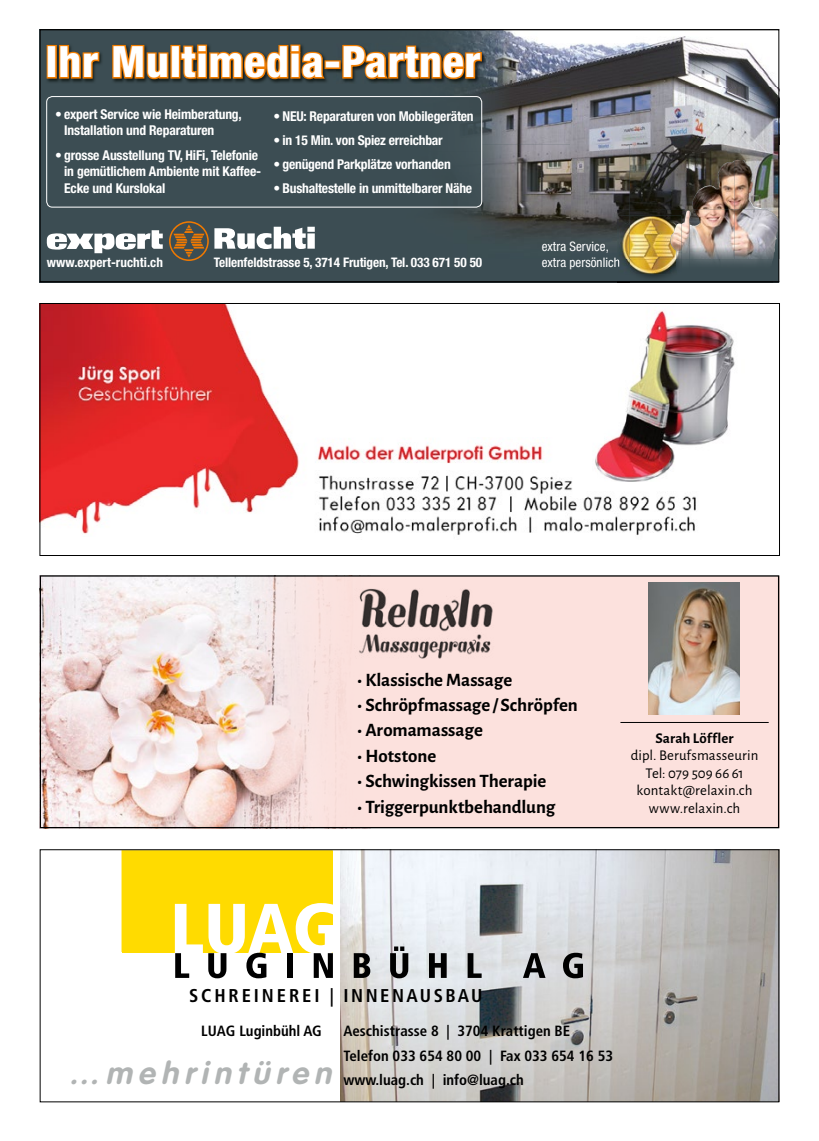
<style>
.page{position:relative;width:819px;height:1141px;background:#fff}
.page>*{position:absolute;margin:0;border:0;box-sizing:border-box;transform-origin:0 0}
.t1{font:800 condensed 43.23px "Helvetica Neue LT Pro";letter-spacing:.015em;color:#fff}
.t2{font:italic 700 30.8px "VAG Rounded";color:#b1b4b4}
.t3{font:700 18.9px "Alegreya Sans";letter-spacing:-.005em;color:#000}
.t4{font:700 condensed 18.55px "Frutiger";letter-spacing:.145em;color:#000}
.t5{font:700 condensed 14.88px/24.5px "Frutiger";color:#000}
.t6{font:14.88px/17.5px "Alegreya Sans";letter-spacing:.005em;color:#000;text-align:center}
.t7{font:700 14.88px "Alegreya Sans";letter-spacing:.005em;color:#000}
.t8{font:700 condensed 13.65px/16.3px "Helvetica Neue LT Pro";letter-spacing:-.01em;color:#fff}
.t9{font:700 condensed 13.12px "Helvetica Neue LT Pro";letter-spacing:-.01em;color:#fff}
.t10{font:condensed 13.12px/15.9px "Helvetica Neue LT Pro";letter-spacing:.005em;color:#fff}
</style>
<div class="page">
<img style="left:42px;top:577px;width:194px;height:249px">
<div style="left:236px;top:577px;width:543px;height:251px;background:#fce1dd"></div>
<hr style="left:620px;top:722px;width:148px;height:1px;background:#000">
<img style="left:648px;top:583px;width:91px;height:132px">
<img style="left:359px;top:588px;width:134px;height:71px">
<div style="left:40px;top:575px;width:739px;height:253px;border:1px solid #000"></div>
<img style="left:42px;top:305px;width:257px;height:229px">
<img style="left:318px;top:437px;width:462px;height:119px">
<img style="left:593px;top:310px;width:162px;height:171px">
<div style="left:40px;top:303px;width:739px;height:253px;border:1px solid #000"></div>
<div style="left:40px;top:29px;width:739px;height:253px;background:#3c4d53"></div>
<img style="left:629px;top:31px;width:148px;height:179px">
<img style="left:617px;top:31px;width:12px;height:179px">
<svg style="left:449px;top:31px;width:168px;height:214px"></svg>
<svg style="left:47px;top:230px;width:116px;height:23px"></svg>
<svg style="left:169px;top:221px;width:146px;height:40px"></svg>
<img style="left:46px;top:43px;width:440px;height:41px">
<div style="left:47px;top:45px;width:10px;height:34px;border:3px solid #f17d00"></div>
<svg style="left:58px;top:43px;width:43px;height:37px"></svg>
<svg style="left:111px;top:43px;width:59px;height:38px"></svg>
<div style="left:170px;top:45px;width:10px;height:34px;border:3px solid #f17d00"></div>
<svg style="left:179px;top:43px;width:149px;height:38px"></svg>
<div style="left:324px;top:60px;width:17px;height:9px;border:3px solid #f17d00"></div>
<svg style="left:341px;top:43px;width:142px;height:38px"></svg>
<img style="left:449px;top:97px;width:32px;height:110px">
<div style="left:46px;top:96px;width:436px;height:112px;border:1px solid #fff;border-radius:6px"></div>
<img style="left:629px;top:210px;width:60px;height:6px">
<img style="left:617px;top:210px;width:12px;height:23px">
<img style="left:629px;top:259px;width:144px;height:20px">
<img style="left:629px;top:216px;width:52px;height:43px">
<img style="left:619px;top:216px;width:10px;height:41px">
<svg style="left:617px;top:257px;width:12px;height:10px"></svg>
<img style="left:692px;top:160px;width:75px;height:49px">
<img style="left:689px;top:209px;width:88px;height:50px">
<svg style="left:689px;top:211px;width:1px;height:14px"></svg>
<img style="left:681px;top:211px;width:8px;height:48px">
<img style="left:676px;top:259px;width:5px;height:16px">
<img style="left:670px;top:224px;width:11px;height:35px">
<div style="left:40px;top:29px;width:739px;height:253px;border:1px solid #000"></div>
<img style="left:341px;top:851px;width:436px;height:249px">
<svg style="left:354px;top:953px;width:16px;height:25px"></svg>
<svg style="left:390px;top:946px;width:18px;height:32px"></svg>
<svg style="left:429px;top:953px;width:17px;height:25px"></svg>
<svg style="left:467px;top:953px;width:14px;height:25px"></svg>
<svg style="left:523px;top:953px;width:22px;height:25px"></svg>
<svg style="left:563px;top:953px;width:20px;height:25px"></svg>
<svg style="left:121px;top:851px;width:212px;height:127px"></svg>
<div style="left:40px;top:849px;width:739px;height:253px;border:1px solid #000"></div>
<h1 class="t1" style="left:46px;top:35px;width:437px">Ihr Multimedia-Partner</h1>
<p class="t8" style="left:64px;top:106px;width:179px;text-indent:-9px">• expert Service wie Heimberatung,<br>Installation und Reparaturen</p>
<p class="t8" style="left:64px;top:147px;width:198px;text-indent:-9px">• grosse Ausstellung TV, HiFi, Telefonie in gemütlichem Ambiente mit Kaffee-<br>Ecke und Kurslokal</p>
<p class="t8" style="left:273px;top:108px;width:202px">• NEU: Reparaturen von Mobilegeräten</p>
<p class="t8" style="left:273px;top:132px;width:171px">• in 15 Min. von Spiez erreichbar</p>
<p class="t8" style="left:273px;top:156px;width:179px">• genügend Parkplätze vorhanden</p>
<p class="t8" style="left:273px;top:180px;width:200px">• Bushaltestelle in unmittelbarer Nähe</p>
<p class="t9" style="left:47px;top:254px;width:118px">www.expert-ruchti.ch</p>
<p class="t9" style="left:214px;top:254px;width:270px">Tellenfeldstrasse 5, 3714 Frutigen, Tel. 033 671 50 50</p>
<p class="t10" style="left:541px;top:238px;width:80px">extra Service, extra persönlich</p>
<h3 class="t3" style="left:357px;top:666px;width:156px">• Klassische Massage</h3>
<h3 class="t3" style="left:357px;top:691px;width:222px">• Schröpfmassage / Schröpfen</h3>
<h3 class="t3" style="left:357px;top:716px;width:127px">• Aromamassage</h3>
<h3 class="t3" style="left:357px;top:742px;width:80px">• Hotstone</h3>
<h3 class="t3" style="left:357px;top:767px;width:190px">• Schwingkissen Therapie</h3>
<h3 class="t3" style="left:357px;top:793px;width:199px">• Triggerpunktbehandlung</h3>
<p class="t7" style="left:655px;top:727px;width:80px">Sarah Löffler</p>
<p class="t6" style="left:630px;top:746px;width:129px">dipl. Berufsmasseurin<br>Tel: 079 509 66 61 kontakt@relaxin.ch www.relaxin.ch</p>
<h3 class="t4" style="left:189px;top:985px;width:295px">SCHREINEREI | INNENAUSBAU</h3>
<p class="t5" style="left:201px;top:1019px;width:122px">LUAG Luginbühl AG</p>
<h2 class="t2" style="left:68px;top:1055px;width:272px">…mehrintüren</h2>
<p class="t5" style="left:343px;top:1019px;width:271px">Aeschistrasse 8 | 3704 Krattigen BE<br>Telefon 033 654 80 00 | Fax 033 654 16 53 www.luag.ch | info@luag.ch</p>
</div>
